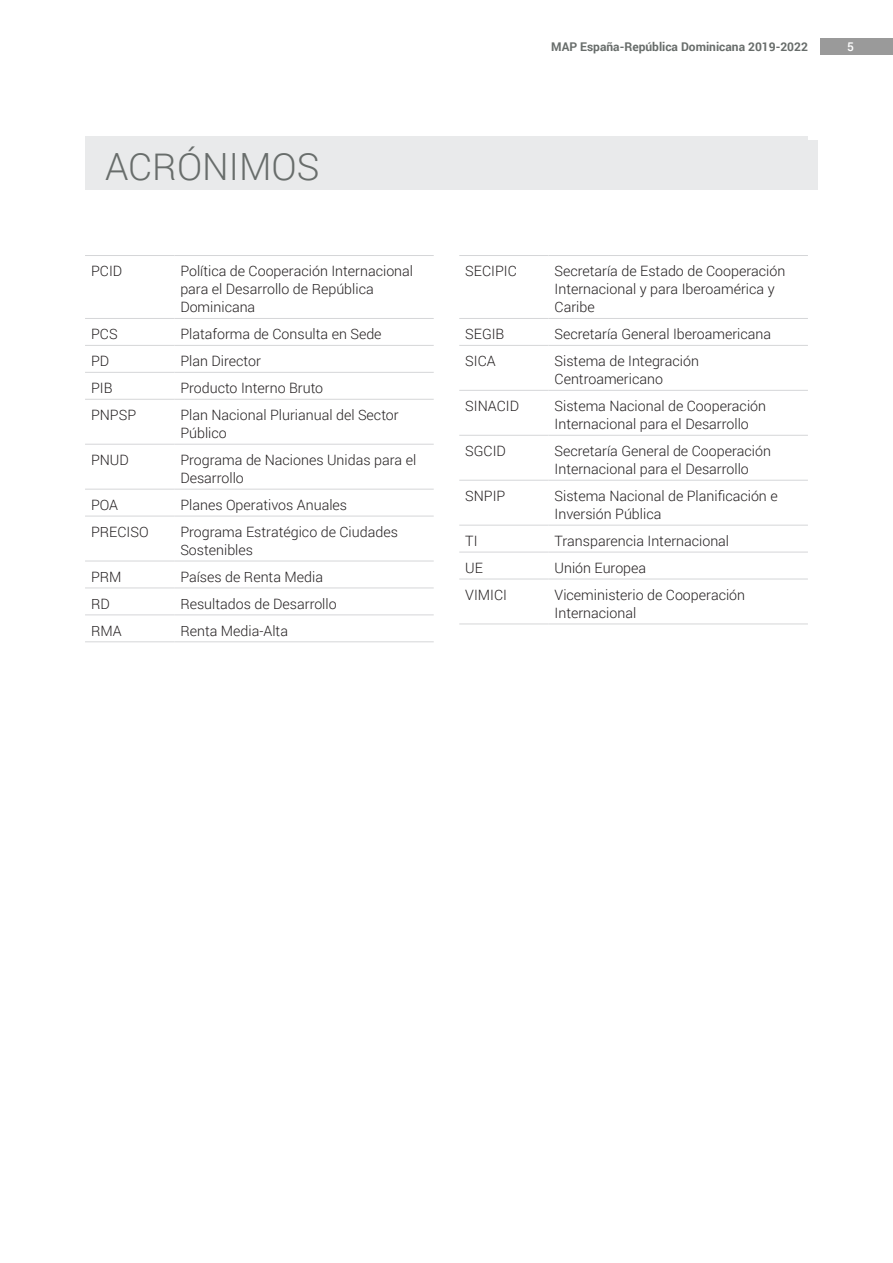
<style>
.page{position:relative;width:893px;height:1263px;background:#fff}
.page>*{position:absolute;margin:0;border:0;box-sizing:border-box;transform-origin:0 0}
.t1{font:300 37.5px "Roboto";color:#686d6b}
.t2{font:300 14.25px/18px "Roboto";color:#231f20}
.t3{font:700 12px "Roboto";color:#686d6b}
.t4{font:500 12px "Roboto";color:#fff}
</style>
<div class="page">
<div style="left:821px;top:38px;width:72px;height:16px;background:#9a9a9a"></div>
<div style="left:85px;top:136px;width:723px;height:54px;background:#e9eaeb"></div>
<div style="left:105px;top:141px;width:713px;height:49px;background:#e9eaeb"></div>
<hr style="left:85px;top:255px;width:89px;height:1px;background:#d5d6d8">
<hr style="left:174px;top:255px;width:260px;height:1px;background:#d5d6d8">
<hr style="left:85px;top:318px;width:89px;height:1px;background:#d5d6d8">
<hr style="left:174px;top:318px;width:260px;height:1px;background:#d5d6d8">
<hr style="left:85px;top:345px;width:89px;height:1px;background:#d5d6d8">
<hr style="left:174px;top:345px;width:260px;height:1px;background:#d5d6d8">
<hr style="left:85px;top:372px;width:89px;height:1px;background:#d5d6d8">
<hr style="left:174px;top:372px;width:260px;height:1px;background:#d5d6d8">
<hr style="left:85px;top:399px;width:89px;height:1px;background:#d5d6d8">
<hr style="left:174px;top:399px;width:260px;height:1px;background:#d5d6d8">
<hr style="left:85px;top:444px;width:89px;height:1px;background:#d5d6d8">
<hr style="left:174px;top:444px;width:260px;height:1px;background:#d5d6d8">
<hr style="left:85px;top:489px;width:89px;height:1px;background:#d5d6d8">
<hr style="left:174px;top:489px;width:260px;height:1px;background:#d5d6d8">
<hr style="left:85px;top:516px;width:89px;height:1px;background:#d5d6d8">
<hr style="left:174px;top:516px;width:260px;height:1px;background:#d5d6d8">
<hr style="left:85px;top:561px;width:89px;height:1px;background:#d5d6d8">
<hr style="left:174px;top:561px;width:260px;height:1px;background:#d5d6d8">
<hr style="left:85px;top:588px;width:89px;height:1px;background:#d5d6d8">
<hr style="left:174px;top:588px;width:260px;height:1px;background:#d5d6d8">
<hr style="left:85px;top:614px;width:89px;height:1px;background:#d5d6d8">
<hr style="left:174px;top:614px;width:260px;height:1px;background:#d5d6d8">
<hr style="left:85px;top:641px;width:89px;height:1px;background:#d5d6d8">
<hr style="left:174px;top:641px;width:260px;height:1px;background:#d5d6d8">
<hr style="left:459px;top:255px;width:90px;height:1px;background:#d5d6d8">
<hr style="left:549px;top:255px;width:259px;height:1px;background:#d5d6d8">
<hr style="left:459px;top:318px;width:90px;height:1px;background:#d5d6d8">
<hr style="left:549px;top:318px;width:259px;height:1px;background:#d5d6d8">
<hr style="left:459px;top:345px;width:90px;height:1px;background:#d5d6d8">
<hr style="left:549px;top:345px;width:259px;height:1px;background:#d5d6d8">
<hr style="left:459px;top:390px;width:90px;height:1px;background:#d5d6d8">
<hr style="left:549px;top:390px;width:259px;height:1px;background:#d5d6d8">
<hr style="left:459px;top:435px;width:90px;height:1px;background:#d5d6d8">
<hr style="left:549px;top:435px;width:259px;height:1px;background:#d5d6d8">
<hr style="left:459px;top:480px;width:90px;height:1px;background:#d5d6d8">
<hr style="left:549px;top:480px;width:259px;height:1px;background:#d5d6d8">
<hr style="left:459px;top:525px;width:90px;height:1px;background:#d5d6d8">
<hr style="left:549px;top:525px;width:259px;height:1px;background:#d5d6d8">
<hr style="left:459px;top:552px;width:90px;height:1px;background:#d5d6d8">
<hr style="left:549px;top:552px;width:259px;height:1px;background:#d5d6d8">
<hr style="left:459px;top:579px;width:90px;height:1px;background:#d5d6d8">
<hr style="left:549px;top:579px;width:259px;height:1px;background:#d5d6d8">
<hr style="left:459px;top:624px;width:90px;height:1px;background:#d5d6d8">
<hr style="left:549px;top:624px;width:259px;height:1px;background:#d5d6d8">
<h1 class="t1" style="left:105px;top:141px;width:216px">ACRÓNIMOS</h1>
<p class="t2" style="left:91px;top:262px;width:33px">PCID</p>
<p class="t2" style="left:180px;top:262px;width:234px">Política de Cooperación Internacional para el Desarrollo de República<br>Dominicana</p>
<p class="t2" style="left:91px;top:325px;width:28px">PCS</p>
<p class="t2" style="left:180px;top:325px;width:203px">Plataforma de Consulta en Sede</p>
<p class="t2" style="left:91px;top:352px;width:20px">PD</p>
<p class="t2" style="left:180px;top:352px;width:82px">Plan Director</p>
<p class="t2" style="left:91px;top:379px;width:23px">PIB</p>
<p class="t2" style="left:180px;top:379px;width:144px">Producto Interno Bruto</p>
<p class="t2" style="left:91px;top:406px;width:47px">PNPSP</p>
<p class="t2" style="left:180px;top:406px;width:220px">Plan Nacional Plurianual del Sector<br>Público</p>
<p class="t2" style="left:91px;top:451px;width:39px">PNUD</p>
<p class="t2" style="left:180px;top:451px;width:237px">Programa de Naciones Unidas para el<br>Desarrollo</p>
<p class="t2" style="left:91px;top:495px;width:29px">POA</p>
<p class="t2" style="left:180px;top:495px;width:168px">Planes Operativos Anuales</p>
<p class="t2" style="left:91px;top:522px;width:59px">PRECISO</p>
<p class="t2" style="left:180px;top:522px;width:219px">Programa Estratégico de Ciudades<br>Sostenibles</p>
<p class="t2" style="left:91px;top:567px;width:32px">PRM</p>
<p class="t2" style="left:180px;top:567px;width:144px">Países de Renta Media</p>
<p class="t2" style="left:91px;top:594px;width:20px">RD</p>
<p class="t2" style="left:180px;top:594px;width:158px">Resultados de Desarrollo</p>
<p class="t2" style="left:91px;top:621px;width:32px">RMA</p>
<p class="t2" style="left:180px;top:621px;width:109px">Renta Media-Alta</p>
<p class="t3" style="left:551px;top:38px;width:258px">MAP España-República Dominicana 2019-2022</p>
<p class="t4" style="left:847px;top:38px;width:8px">5</p>
<p class="t2" style="left:465px;top:262px;width:53px">SECIPIC</p>
<p class="t2" style="left:555px;top:262px;width:232px">Secretaría de Estado de Cooperación<br>Internacional y para Iberoamérica y<br>Caribe</p>
<p class="t2" style="left:465px;top:325px;width:41px">SEGIB</p>
<p class="t2" style="left:555px;top:325px;width:218px">Secretaría General Iberoamericana</p>
<p class="t2" style="left:465px;top:352px;width:32px">SICA</p>
<p class="t2" style="left:555px;top:352px;width:146px">Sistema de Integración<br>Centroamericano</p>
<p class="t2" style="left:465px;top:397px;width:55px">SINACID</p>
<p class="t2" style="left:555px;top:397px;width:213px">Sistema Nacional de Cooperación<br>Internacional para el Desarrollo</p>
<p class="t2" style="left:465px;top:442px;width:42px">SGCID</p>
<p class="t2" style="left:555px;top:442px;width:218px">Secretaría General de Cooperación<br>Internacional para el Desarrollo</p>
<p class="t2" style="left:465px;top:487px;width:42px">SNPIP</p>
<p class="t2" style="left:555px;top:487px;width:225px">Sistema Nacional de Planificación e<br>Inversión Pública</p>
<p class="t2" style="left:465px;top:531px;width:14px">TI</p>
<p class="t2" style="left:555px;top:531px;width:176px">Transparencia Internacional</p>
<p class="t2" style="left:465px;top:558px;width:19px">UE</p>
<p class="t2" style="left:555px;top:558px;width:93px">Unión Europea</p>
<p class="t2" style="left:465px;top:585px;width:43px">VIMICI</p>
<p class="t2" style="left:555px;top:585px;width:192px">Viceministerio de Cooperación<br>Internacional</p>
</div>
